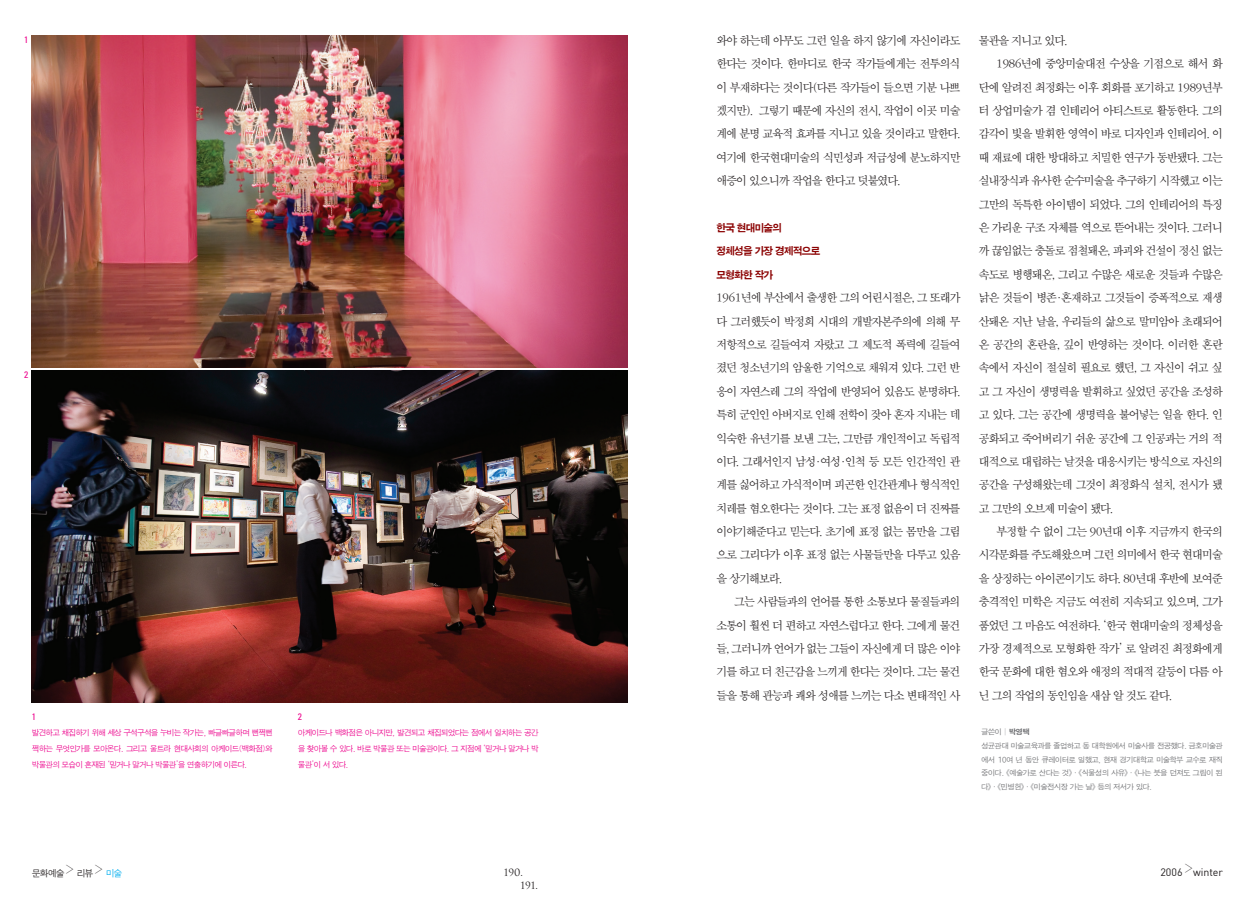
<style>
.page{position:relative;width:1255px;height:922px;background:#fff}
.page>*{position:absolute;margin:0;border:0;box-sizing:border-box;transform-origin:0 0}
.t1{font:11.88px/23.4px "SMSS Myung Jo 10 Std";letter-spacing:-.13em;color:#231f20;text-align:justify;scale:.96 1}
.t2{font:11.88px/23.4px "SMSS Myung Jo 10 Std";letter-spacing:-.13em;color:#231f20;text-align:justify}
.t3{font:10.62px/23.4px "SMK Gothic Std";letter-spacing:-.13em;color:#8b0202;scale:.96 1}
.t4{font:10.62px "Dinreg";color:#231f20}
.t5{font:9.75px/12.4px "Trajan";color:#231f20}
.t6{font:9.38px "SMJ Gothic Std";letter-spacing:-.11em;color:#231f20;scale:.95 1}
.t7{font:condensed 9.38px "Univers";color:#ed028c}
.t8{font:8.12px/16.2px "SMJ Gothic Std";letter-spacing:-.11em;color:#ed028c;text-align:justify;scale:.95 1}
.t9{font:7.5px/13.8px "SMJ Gothic Std";letter-spacing:-.1em;color:#6c6d70}
.s1{font-family:"SMK Gothic Std"}
.s2{color:#00aeef}
</style>
<div class="page">
<img style="left:32px;top:35px;width:595px;height:332px">
<img style="left:32px;top:370px;width:595px;height:332px">
<p class="t7" style="left:24px;top:34px;width:6px">1</p>
<p class="t7" style="left:24px;top:368px;width:6px">2</p>
<p class="t1" style="left:716px;top:29px;width:256px">와야 하는데 아무도 그런 일을 하지 않기에 자신이라도 한다는 것이다. 한마디로 한국 작가들에게는 전투의식 이 부재하다는 것이다(다른 작가들이 들으면 기분 나쁘 겠지만). 그렇기 때문에 자신의 전시, 작업이 이곳 미술 계에 분명 교육적 효과를 지니고 있을 것이라고 말한다. 여기에 한국현대미술의 식민성과 저급성에 분노하지만 애증이 있으니까 작업을 한다고 덧붙였다.</p>
<p class="t3" style="left:716px;top:216px;width:110px">한국 현대미술의 정체성을 가장 경제적으로</p>
<p class="t3" style="left:716px;top:263px;width:61px">모형화한 작가</p>
<p class="t2" style="left:716px;top:286px;width:246px">1961년에 부산에서 출생한 그의 어린시절은, 그 또래가 다 그러했듯이 박정희 시대의 개발자본주의에 의해 무 저항적으로 길들여져 자랐고 그 제도적 폭력에 길들여 졌던 청소년기의 암울한 기억으로 채워져 있다. 그런 반 응이 자연스레 그의 작업에 반영되어 있음도 분명하다. 특히 군인인 아버지로 인해 전학이 잦아 혼자 지내는 데 익숙한 유년기를 보낸 그는, 그만큼 개인적이고 독립적 이다. 그래서인지 남성.여성.인척 등 모든 인간적인 관 계를 싫어하고 가식적이며 피곤한 인간관계나 형식적인 치레를 혐오한다는 것이다. 그는 표정 없음이 더 진짜를 이야기해준다고 믿는다. 초기에 표정 없는 몸만을 그림 으로 그리다가 이후 표정 없는 사물들만을 다루고 있음 을 상기해보라.</p>
<p class="t1" style="left:716px;top:590px;width:256px;text-indent:18px">그는 사람들과의 언어를 통한 소통보다 물질들과의 소통이 훨씬 더 편하고 자연스럽다고 한다. 그에게 물건 들, 그러니까 언어가 없는 그들이 자신에게 더 많은 이야 기를 하고 더 친근감을 느끼게 한다는 것이다. 그는 물건 들을 통해 관능과 쾌와 성애를 느끼는 다소 변태적인 사</p>
<p class="t1" style="left:978px;top:29px;width:94px">물관을 지니고 있다.</p>
<p class="t2" style="left:996px;top:52px;width:228px">1986년에 중앙미술대전 수상을 기점으로 해서 화</p>
<p class="t1" style="left:978px;top:76px;width:256px">단에 알려진 최정화는 이후 회화를 포기하고 1989년부</p>
<p class="t1" style="left:978px;top:99px;width:256px">터 상업미술가 겸 인테리어 아티스트로 활동한다. 그의</p>
<p class="t1" style="left:978px;top:123px;width:256px">감각이 빛을 발휘한 영역이 바로 디자인과 인테리어. 이</p>
<p class="t1" style="left:978px;top:146px;width:256px">때 재료에 대한 방대하고 치밀한 연구가 동반됐다. 그는</p>
<p class="t1" style="left:978px;top:169px;width:256px">실내장식과 유사한 순수미술을 추구하기 시작했고 이는</p>
<p class="t1" style="left:978px;top:193px;width:256px">그만의 독특한 아이템이 되었다. 그의 인테리어의 특징</p>
<p class="t1" style="left:978px;top:216px;width:256px">은 가리운 구조 자체를 역으로 뜯어내는 것이다. 그러니</p>
<p class="t1" style="left:978px;top:239px;width:256px">까 끊임없는 충돌로 점철돼온, 파괴와 건설이 정신 없는</p>
<p class="t1" style="left:978px;top:263px;width:256px">속도로 병행돼온, 그리고 수많은 새로운 것들과 수많은</p>
<p class="t1" style="left:978px;top:286px;width:256px">낡은 것들이 병존.혼재하고 그것들이 증폭적으로 재생</p>
<p class="t1" style="left:978px;top:310px;width:256px">산돼온 지난 날을, 우리들의 삶으로 말미암아 초래되어</p>
<p class="t1" style="left:978px;top:333px;width:256px">온 공간의 혼란을, 깊이 반영하는 것이다. 이러한 혼란</p>
<p class="t1" style="left:978px;top:356px;width:256px">속에서 자신이 절실히 필요로 했던, 그 자신이 쉬고 싶</p>
<p class="t1" style="left:978px;top:380px;width:256px">고 그 자신이 생명력을 발휘하고 싶었던 공간을 조성하</p>
<p class="t1" style="left:978px;top:403px;width:256px">고 있다. 그는 공간에 생명력을 불어넣는 일을 한다. 인</p>
<p class="t1" style="left:978px;top:426px;width:256px">공화되고 죽어버리기 쉬운 공간에 그 인공과는 거의 적</p>
<p class="t1" style="left:978px;top:450px;width:256px">대적으로 대립하는 날것을 대응시키는 방식으로 자신의</p>
<p class="t1" style="left:978px;top:473px;width:256px">공간을 구성해왔는데 그것이 최정화식 설치, 전시가 됐</p>
<p class="t1" style="left:978px;top:497px;width:142px">고 그만의 오브제 미술이 됐다.</p>
<p class="t1" style="left:996px;top:520px;width:238px">부정할 수 없이 그는 90년대 이후 지금까지 한국의</p>
<p class="t1" style="left:978px;top:543px;width:256px">시각문화를 주도해왔으며 그런 의미에서 한국 현대미술</p>
<p class="t1" style="left:978px;top:567px;width:256px">을 상징하는 아이콘이기도 하다. 80년대 후반에 보여준</p>
<p class="t1" style="left:978px;top:590px;width:256px">충격적인 미학은 지금도 여전히 지속되고 있으며, 그가</p>
<p class="t1" style="left:978px;top:613px;width:256px">품었던 그 마음도 여전하다. ‘한국 현대미술의 정체성을</p>
<p class="t1" style="left:978px;top:637px;width:256px">가장 경제적으로 모형화한 작가’ 로 알려진 최정화에게</p>
<p class="t1" style="left:978px;top:660px;width:256px">한국 문화에 대한 혐오와 애정의 적대적 갈등이 다름 아</p>
<p class="t1" style="left:978px;top:684px;width:203px">닌 그의 작업의 동인임을 새삼 알 것도 같다.</p>
<p class="t7" style="left:32px;top:710px;width:6px">1</p>
<p class="t8" style="left:32px;top:724px;width:255px">발견하고 채집하기 위해 세상 구석구석을 누비는 작가는, 빠글빠글하며 뻔쩍뻔 쩍하는 무엇인가를 모아온다. 그리고 울트라 현대사회의 아케이드(백화점)와 박물관의 모습이 혼재된 ‘믿거나 말거나 박물관’을 연출하기에 이른다.</p>
<p class="t7" style="left:298px;top:710px;width:6px">2</p>
<p class="t8" style="left:298px;top:724px;width:255px">아케이드나 백화점은 아니지만, 발견되고 채집되었다는 점에서 일치하는 공간 을 찾아볼 수 있다. 바로 박물관 또는 미술관이다. 그 지점에 ‘믿거나 말거나 박 물관’이 서 있다.</p>
<p class="t9" style="left:981px;top:725px;width:243px">글쓴이 | <span class="s1">박영택<br></span>성균관대 미술교육과를 졸업하고 동 대학원에서 미술사를 전공했다. 금호미술관 에서 10여 년 동안 큐레이터로 일했고, 현재 경기대학교 미술학부 교수로 재직 중이다. 《예술가로 산다는 것》・《식물성의 사유》・《나는 붓을 던져도 그림이 된 다》・《민병헌》・《미술전시장 가는 날》 등의 저서가 있다.</p>
<p class="t6" style="left:32px;top:867px;width:97px">문화예술 › 리뷰 › <span class="s2">미술</span></p>
<p class="t5" style="left:520px;top:866px;width:19px;text-indent:-17px">190.<br>191.</p>
<p class="t4" style="left:1160px;top:865px;width:64px">2006 <sup>›</sup>winter</p>
</div>
